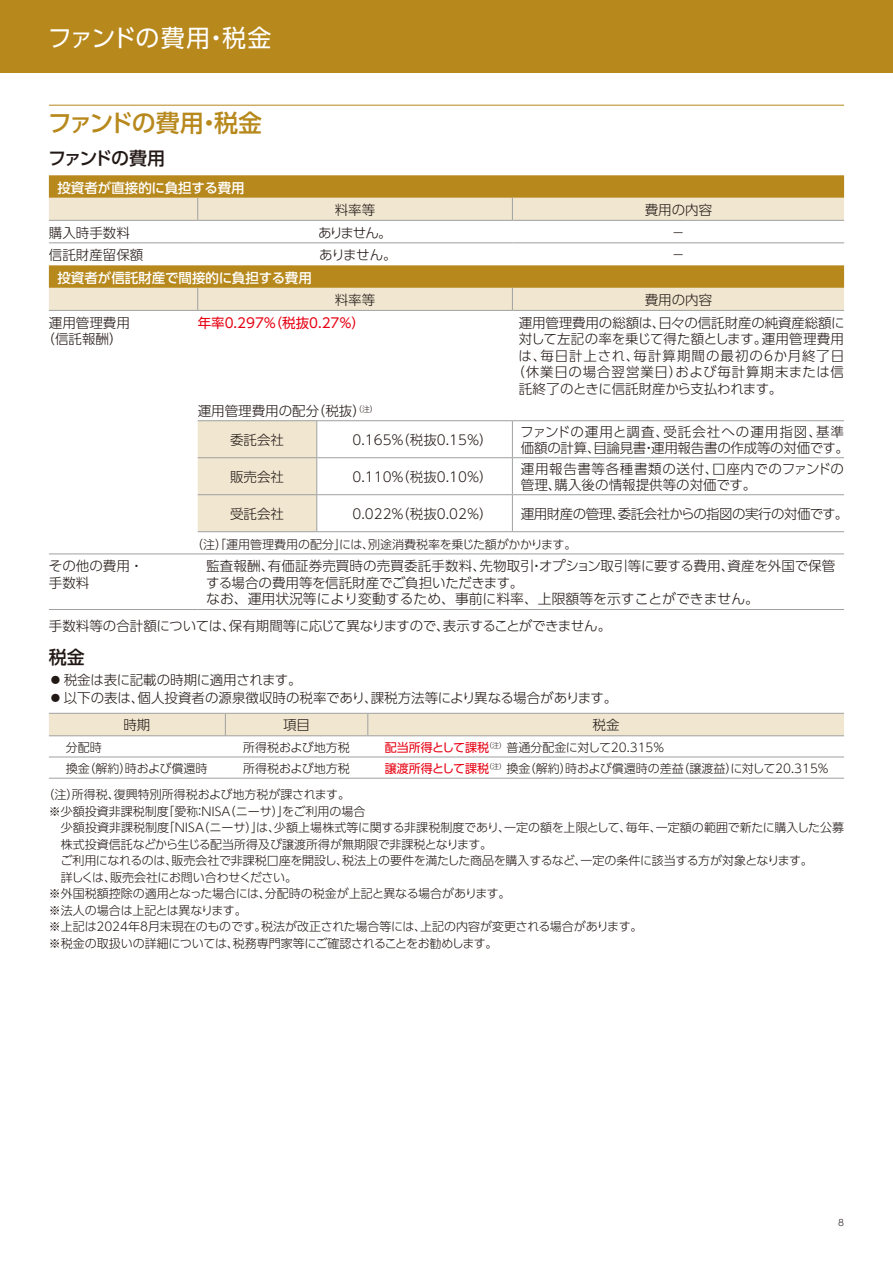
<style>
.page{position:relative;width:893px;height:1263px;background:#fff}
.page>*{position:absolute;margin:0;border:0;box-sizing:border-box;transform-origin:0 0}
.t1{font:500 24px "UD Shin Go Pro";letter-spacing:-.06em;color:#b7881c}
.t2{font:24px "UD Shin Go Pro";letter-spacing:-.02em;color:#fff}
.t3{font:500 18px "UD Shin Go Pro";letter-spacing:-.095em;color:#221815}
.t4{font:500 18px "UD Shin Go Pro";letter-spacing:-.06em;color:#221815}
.t5{font:300 13.8px "UD Shin Go Pro";color:#221815}
.t6{font:300 13.5px/16.5px "UD Shin Go Pro";color:#221815}
.t7{font:300 13.5px/16.5px "UD Shin Go Pro";letter-spacing:-.02em;color:#221815}
.t8{font:500 13.5px "UD Shin Go Pro";color:#fff}
.t9{font:300 13.5px "UD Shin Go Pro";letter-spacing:-.04em;color:#221815}
.t10{font:300 13.5px "UD Shin Go Pro";letter-spacing:.075em;color:#221815}
.t11{font:300 13.5px "UD Shin Go Pro";letter-spacing:.065em;color:#221815}
.t12{font:13.5px "UD Shin Go Pro";color:#e60012}
.t13{font:300 12px "UD Shin Go Pro";color:#221815}
.t14{font:300 12px "UD Shin Go Pro";letter-spacing:-.02em;color:#221815}
.t15{font:300 12px "UD Shin Go Pro";letter-spacing:-.03em;color:#221815}
.t16{font:300 9px "UD Shin Go Pro";color:#221815}
.s1{font-weight:400;color:#e60012}
</style>
<div class="page">
<hr style="left:49px;top:105px;width:795px;height:1px;background:#b7881c">
<svg style="left:49px;top:175px;width:795px;height:23px;fill:#b7881c"></svg>
<svg style="left:49px;top:198px;width:795px;height:112px"></svg>
<hr style="left:512px;top:220px;width:332px;height:1px;background:#9fa0a0">
<hr style="left:512px;top:242px;width:332px;height:1px;background:#9fa0a0">
<hr style="left:49px;top:220px;width:149px;height:1px;background:#9fa0a0">
<hr style="left:49px;top:242px;width:149px;height:1px;background:#9fa0a0">
<hr style="left:198px;top:220px;width:314px;height:1px;background:#9fa0a0">
<hr style="left:198px;top:242px;width:314px;height:1px;background:#9fa0a0">
<hr style="left:49px;top:553px;width:149px;height:1px;background:#9fa0a0">
<hr style="left:198px;top:553px;width:314px;height:1px;background:#9fa0a0">
<hr style="left:512px;top:553px;width:332px;height:1px;background:#9fa0a0">
<hr style="left:49px;top:609px;width:149px;height:1px;background:#9fa0a0">
<hr style="left:198px;top:609px;width:314px;height:1px;background:#9fa0a0">
<hr style="left:512px;top:609px;width:332px;height:1px;background:#9fa0a0">
<svg style="left:197px;top:198px;width:1px;height:22px"></svg>
<svg style="left:512px;top:198px;width:1px;height:22px"></svg>
<svg style="left:197px;top:288px;width:1px;height:22px"></svg>
<svg style="left:512px;top:288px;width:1px;height:22px"></svg>
<hr style="left:49px;top:310px;width:149px;height:1px;background:#9fa0a0">
<hr style="left:198px;top:310px;width:314px;height:1px;background:#9fa0a0">
<hr style="left:512px;top:310px;width:332px;height:1px;background:#9fa0a0">
<div style="left:198px;top:421px;width:118px;height:110px;background:#f1e7d1"></div>
<hr style="left:198px;top:420px;width:119px;height:1px;background:#9fa0a0">
<hr style="left:317px;top:420px;width:195px;height:1px;background:#9fa0a0">
<hr style="left:316px;top:421px;width:1px;height:36px;background:#9fa0a0">
<hr style="left:512px;top:420px;width:332px;height:1px;background:#9fa0a0">
<hr style="left:512px;top:421px;width:1px;height:36px;background:#9fa0a0">
<hr style="left:198px;top:457px;width:119px;height:1px;background:#9fa0a0">
<hr style="left:317px;top:457px;width:195px;height:1px;background:#9fa0a0">
<hr style="left:316px;top:458px;width:1px;height:36px;background:#9fa0a0">
<hr style="left:512px;top:457px;width:332px;height:1px;background:#9fa0a0">
<hr style="left:512px;top:458px;width:1px;height:36px;background:#9fa0a0">
<hr style="left:198px;top:494px;width:119px;height:1px;background:#9fa0a0">
<hr style="left:317px;top:494px;width:195px;height:1px;background:#9fa0a0">
<hr style="left:316px;top:495px;width:1px;height:36px;background:#9fa0a0">
<hr style="left:512px;top:494px;width:332px;height:1px;background:#9fa0a0">
<hr style="left:512px;top:495px;width:1px;height:36px;background:#9fa0a0">
<hr style="left:198px;top:531px;width:119px;height:1px;background:#9fa0a0">
<hr style="left:317px;top:531px;width:195px;height:1px;background:#9fa0a0">
<hr style="left:512px;top:531px;width:332px;height:1px;background:#9fa0a0">
<hr style="left:49px;top:757px;width:176px;height:1px;background:#9fa0a0">
<hr style="left:225px;top:757px;width:143px;height:1px;background:#9fa0a0">
<hr style="left:368px;top:757px;width:476px;height:1px;background:#9fa0a0">
<hr style="left:49px;top:778px;width:176px;height:1px;background:#9fa0a0">
<hr style="left:225px;top:778px;width:143px;height:1px;background:#9fa0a0">
<hr style="left:368px;top:778px;width:476px;height:1px;background:#9fa0a0">
<svg style="left:49px;top:713px;width:795px;height:23px"></svg>
<hr style="left:225px;top:735px;width:143px;height:1px;background:#9fa0a0">
<div style="left:0;top:0;width:893px;height:72px;background:#b7881c"></div>
<h1 class="t2" style="left:48px;top:18px;width:225px">ファンドの費用・税金</h1>
<h1 class="t1" style="left:48px;top:104px;width:216px">ファンドの費用・税金</h1>
<h2 class="t3" style="left:48px;top:143px;width:118px">ファンドの費用</h2>
<p class="t8" style="left:57px;top:176px;width:189px">投資者が直接的に負担する費用</p>
<p class="t6" style="left:335px;top:201px;width:42px">料率等</p>
<p class="t6" style="left:645px;top:201px;width:69px">費用の内容</p>
<p class="t6" style="left:49px;top:224px;width:82px">購入時手数料</p>
<p class="t6" style="left:318px;top:224px;width:75px">ありません。</p>
<p class="t6" style="left:671px;top:224px;width:15px">−</p>
<p class="t6" style="left:49px;top:246px;width:96px">信託財産留保額</p>
<p class="t6" style="left:319px;top:246px;width:79px">ありません。</p>
<p class="t6" style="left:671px;top:246px;width:15px">−</p>
<p class="t8" style="left:57px;top:266px;width:256px">投資者が信託財産で間接的に負担する費用</p>
<p class="t6" style="left:335px;top:291px;width:42px">料率等</p>
<p class="t6" style="left:645px;top:291px;width:69px">費用の内容</p>
<p class="t6" style="left:42px;top:314px;width:90px;text-align:center">運用管理費用（信託報酬）</p>
<p class="t12" style="left:198px;top:311px;width:169px">年率0.297％（税抜0.27％）</p>
<p class="t6" style="left:519px;top:314px;width:327px">運用管理費用の総額は、日々の信託財産の純資産総額に</p>
<p class="t6" style="left:519px;top:330px;width:327px">対して左記の率を乗じて得た額とします。運用管理費用</p>
<p class="t10" style="left:519px;top:344px;width:327px">は、毎日計上され、毎計算期間の最初の6か月終了日</p>
<p class="t11" style="left:511px;top:361px;width:334px">（休業日の場合翌営業日）および毎計算期末または信</p>
<p class="t7" style="left:519px;top:380px;width:265px">託終了のときに信託財産から支払われます。</p>
<p class="t6" style="left:230px;top:396px;width:149px;line-height:29.1px;text-indent:-32px">運用管理費用の配分（税抜）<sup>（注）</sup>委託会社</p>
<p class="t6" style="left:352px;top:431px;width:142px">0.165％（税抜0.15％）</p>
<p class="t7" style="left:520px;top:423px;width:330px">ファンドの運用と調査、受託会社への運用指図、基準価額の計算、目論見書・運用報告書の作成等の対価です。</p>
<p class="t6" style="left:230px;top:468px;width:55px">販売会社</p>
<p class="t6" style="left:352px;top:468px;width:142px">0.110％（税抜0.10％）</p>
<p class="t6" style="left:521px;top:460px;width:325px">運用報告書等各種書類の送付、口座内でのファンドの管理、購入後の情報提供等の対価です。</p>
<p class="t6" style="left:230px;top:505px;width:55px">受託会社</p>
<p class="t6" style="left:352px;top:505px;width:142px">0.022％（税抜0.02％）</p>
<p class="t9" style="left:521px;top:503px;width:329px">運用財産の管理、委託会社からの指図の実行の対価です。</p>
<p class="t13" style="left:191px;top:534px;width:387px">（注）「運用管理費用の配分」には、別途消費税率を乗じた額がかかります。</p>
<p class="t6" style="left:49px;top:557px;width:96px">その他の費用・手数料</p>
<p class="t6" style="left:206px;top:557px;width:631px">監査報酬、有価証券売買時の売買委託手数料、先物取引・オプション取引等に要する費用、資産を外国で保管する場合の費用等を信託財産でご負担いただきます。</p>
<p class="t5" style="left:206px;top:588px;width:554px">なお、運用状況等により変動するため、事前に料率、上限額等を示すことができません。</p>
<p class="t7" style="left:49px;top:617px;width:564px">手数料等の合計額については、保有期間等に応じて異なりますので、表示することができません。</p>
<h2 class="t4" style="left:49px;top:643px;width:37px">税金</h2>
<p class="t6" style="left:49px;top:670px;width:570px;line-height:18px">⿟税金は表に記載の時期に適用されます。<br>⿟以下の表は、個人投資者の源泉徴収時の税率であり、課税方法等により異なる場合があります。</p>
<p class="t6" style="left:123px;top:716px;width:28px">時期</p>
<p class="t6" style="left:283px;top:716px;width:28px">項目</p>
<p class="t6" style="left:593px;top:716px;width:28px">税金</p>
<p class="t13" style="left:66px;top:737px;width:38px">分配時</p>
<p class="t13" style="left:243px;top:737px;width:108px">所得税および地方税</p>
<p class="t13" style="left:385px;top:737px;width:281px"><span class="s1">配当所得として課税</span><sup>（注）</sup>普通分配金に対して20.315％</p>
<p class="t13" style="left:66px;top:759px;width:143px">換金（解約）時および償還時</p>
<p class="t13" style="left:243px;top:759px;width:108px">所得税および地方税</p>
<p class="t13" style="left:385px;top:759px;width:446px"><span class="s1">譲渡所得として課税</span><sup>（注）</sup>換金（解約）時および償還時の差益（譲渡益）に対して20.315％</p>
<p class="t13" style="left:42px;top:785px;width:309px">（注）所得税、復興特別所得税および地方税が課されます。</p>
<p class="t13" style="left:49px;top:801px;width:318px">※少額投資非課税制度「愛称：NISA（ニーサ）」をご利用の場合</p>
<p class="t13" style="left:61px;top:818px;width:785px">少額投資非課税制度「NISA（ニーサ）」は、少額上場株式等に関する非課税制度であり、一定の額を上限として、毎年、一定額の範囲で新たに購入した公募</p>
<p class="t13" style="left:61px;top:834px;width:433px">株式投資信託などから生じる配当所得及び譲渡所得が無期限で非課税となります。</p>
<p class="t14" style="left:60px;top:851px;width:754px">ご利用になれるのは、販売会社で非課税口座を開設し、税法上の要件を満たした商品を購入するなど、一定の条件に該当する方が対象となります。</p>
<p class="t15" style="left:61px;top:867px;width:238px">詳しくは、販売会社にお問い合わせください。</p>
<p class="t13" style="left:49px;top:884px;width:463px">※外国税額控除の適用となった場合には、分配時の税金が上記と異なる場合があります。</p>
<p class="t14" style="left:49px;top:900px;width:199px">※法人の場合は上記とは異なります。</p>
<p class="t13" style="left:49px;top:917px;width:595px">※上記は2024年8月末現在のものです。税法が改正された場合等には、上記の内容が変更される場合があります。</p>
<p class="t13" style="left:49px;top:933px;width:450px">※税金の取扱いの詳細については、税務専門家等にご確認されることをお勧めします。</p>
<p class="t16" style="left:838px;top:1215px;width:7px">8</p>
</div>
